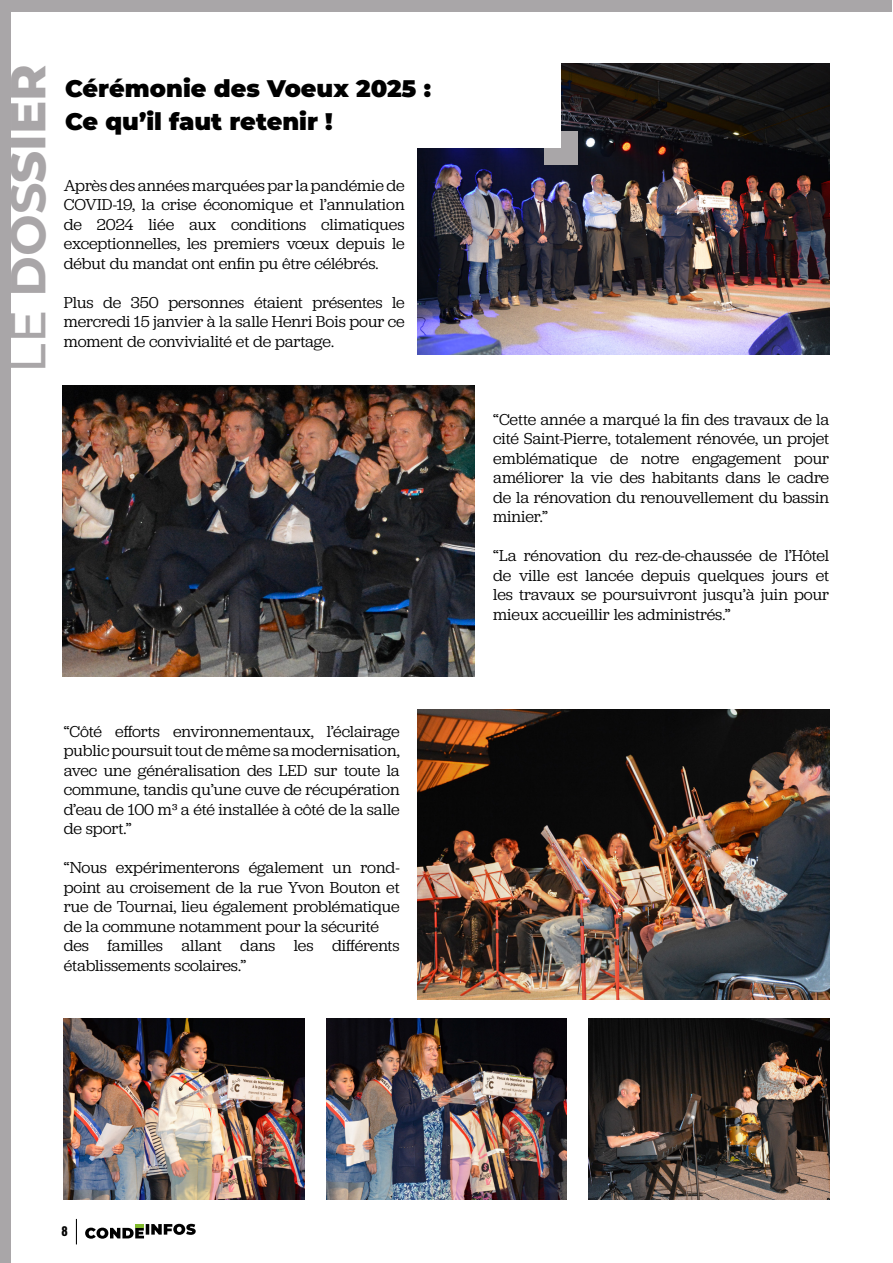
<style>
.page{position:relative;width:893px;height:1263px;background:#fff}
.page>*{position:absolute;margin:0;border:0;box-sizing:border-box;transform-origin:0 0}
.t1{font:800 49.5px "Montserrat";color:#a9a6a8}
.t2{font:900 24px/33px "Montserrat";color:#000}
.t3{font:16.5px/19.5px "Jubilat";color:#000;text-align:justify}
.t4{font:900 13.5px "Nimbus San Con L";color:#000}
.s1{font-weight:500}
.s2{font-weight:700}
</style>
<div class="page">
<div style="left:0;top:0;width:11px;height:1263px;background:#a9a6a8"></div>
<svg style="left:76px;top:1219px;width:1px;height:25px"></svg>
<div style="left:0;top:0;width:892px;height:11px;background:#a9a6a8"></div>
<svg style="left:85px;top:1224px;width:111px;height:15px"></svg>
<img style="left:417px;top:64px;width:412px;height:290px">
<div style="left:544px;top:131px;width:34px;height:33px;background:#a9a6a8"></div>
<div style="left:65px;top:63px;width:496px;height:85px;background:#fff"></div>
<img style="left:62px;top:386px;width:412px;height:290px">
<img style="left:417px;top:709px;width:412px;height:290px">
<img style="left:64px;top:1018px;width:241px;height:181px">
<img style="left:326px;top:1018px;width:241px;height:181px">
<img style="left:588px;top:1018px;width:241px;height:181px">
<h1 class="t1" style="left:-8px;top:373px;width:310px;rotate:-90deg"><span class="s1">LE</span> <span class="s2">DOS</span>SIER</h1>
<h2 class="t2" style="left:65px;top:71px;width:367px">Cérémonie des Voeux 2025 :<br>Ce qu’il faut retenir !</h2>
<p class="t3" style="left:64px;top:175px;width:342px">Après des années marquées par la pandémie de COVID-19, la crise économique et l’annulation de 2024 liée aux conditions climatiques exceptionnelles, les premiers vœux depuis le début du mandat ont enfin pu être célébrés.</p>
<p class="t3" style="left:64px;top:292px;width:342px">Plus de 350 personnes étaient présentes le mercredi 15 janvier à la salle Henri Bois pour ce moment de convivialité et de partage.</p>
<p class="t3" style="left:64px;top:721px;width:337px">“Côté efforts environnementaux, l’éclairage public poursuit tout de même sa modernisation, avec une généralisation des LED sur toute la commune, tandis qu’une cuve de récupération d’eau de 100 m³ a été installée à côté de la salle de sport.”</p>
<p class="t3" style="left:64px;top:857px;width:337px;text-align:left">“Nous expérimenterons également un rond&shy;point au croisement de la rue Yvon Bouton et rue de Tournai, lieu également problématique de la commune notamment pour la sécurité des familles allant dans les différents établissements scolaires.”</p>
<p class="t3" style="left:493px;top:409px;width:337px">“Cette année a marqué la fin des travaux de la cité Saint-Pierre, totalement rénovée, un projet emblématique de notre engagement pour améliorer la vie des habitants dans le cadre de la rénovation du renouvellement du bassin minier.”</p>
<p class="t3" style="left:493px;top:545px;width:337px">“La rénovation du rez-de-chaussée de l’Hôtel de ville est lancée depuis quelques jours et les travaux se poursuivront jusqu’à juin pour mieux accueillir les administrés.”</p>
<p class="t4" style="left:61px;top:1221px;width:8px">8</p>
</div>
